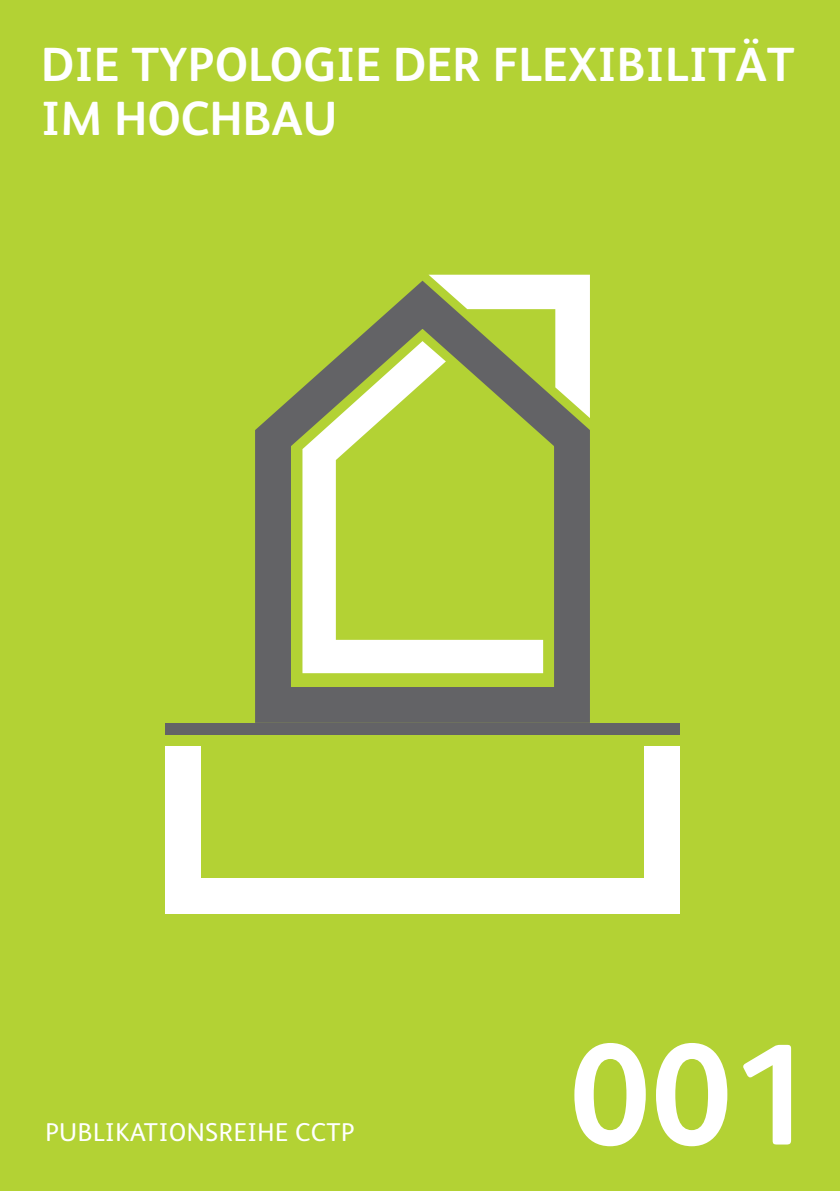
<style>
.page{position:relative;width:840px;height:1191px;background:#fff}
.page>*{position:absolute;margin:0;border:0;box-sizing:border-box;transform-origin:0 0}
.Fussnoten{font:700 144px "FS Albert";color:#fff}
.t1{font:700 48px "FS Albert";color:#fff}
.t2{font:25.8px "FS Albert";letter-spacing:.02em;color:#fff}
</style>
<div class="page">
<div style="left:0;top:0;width:839px;height:1191px;background:#b3d234"></div>
<div style="left:165px;top:746px;width:36px;height:150px;background:#fff"></div>
<div style="left:643px;top:746px;width:36px;height:150px;background:#fff"></div>
<div style="left:165px;top:878px;width:514px;height:36px;background:#fff"></div>
<svg style="left:429px;top:275px;width:160px;height:6px"></svg>
<div style="left:165px;top:723px;width:514px;height:12px;background:#636366"></div>
<svg style="left:255px;top:281px;width:334px;height:442px;fill:#636366"></svg>
<svg style="left:302px;top:341px;width:241px;height:332px"></svg>
<p class="t1" style="left:41px;top:32px;width:754px">DIE TYPOLOGIE DER FLEXIBILITÄT</p>
<p class="t1" style="left:41px;top:86px;width:297px">IM HOCHBAU</p>
<p class="t2" style="left:45px;top:1115px;width:310px">PUBLIKATIONSREIHE CCTP</p>
<p class="Fussnoten" style="left:569px;top:997px;width:245px">001</p>
</div>
